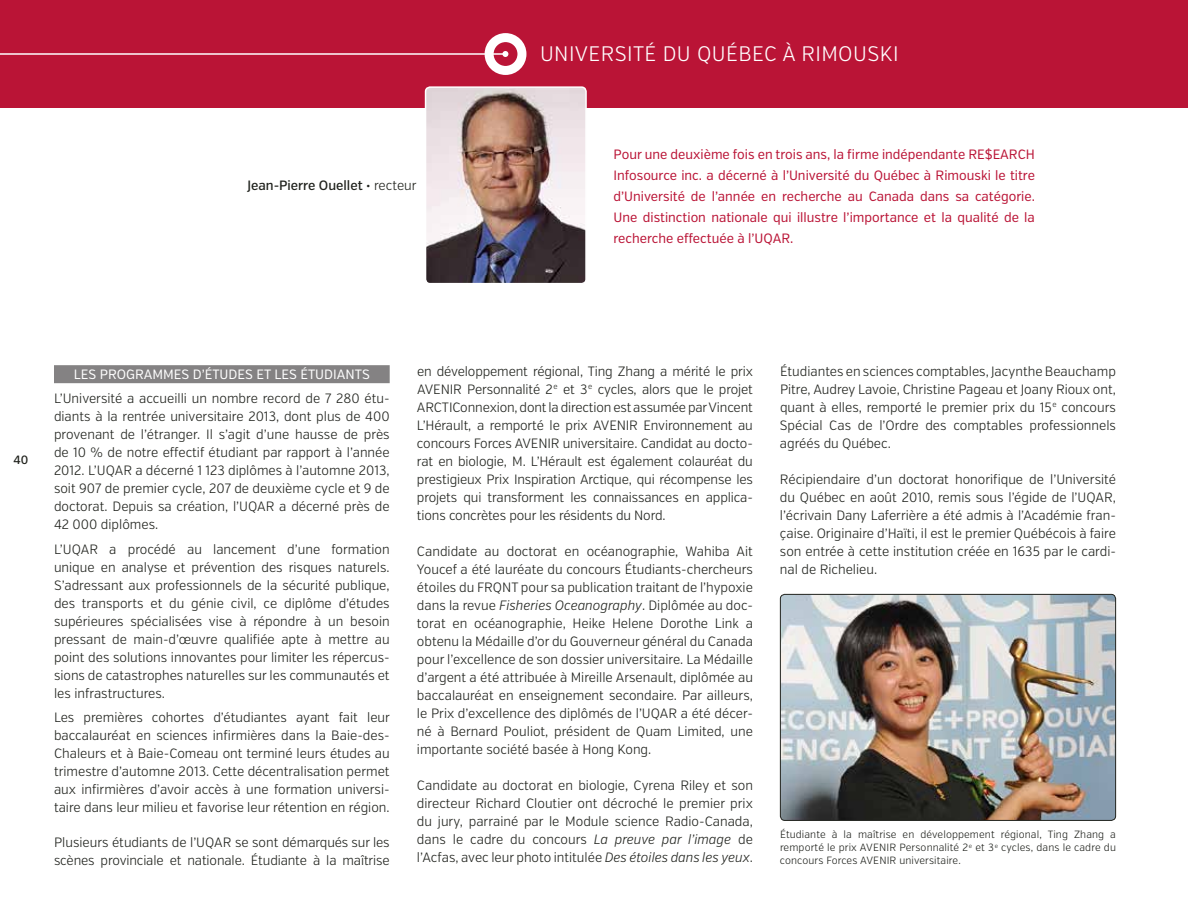
<style>
.page{position:relative;width:1188px;height:918px;background:#fff}
.page>*{position:absolute;margin:0;border:0;box-sizing:border-box;transform-origin:0 0}
.t1{font:300 21px "Verb Cond";letter-spacing:.02em;color:#fff}
.t2{font:300 13.5px/18px "Verb Cond";color:#20221d;text-align:justify}
.t3{font:13.5px/21px "Verb Cond";color:#ba1436;text-align:justify}
.t4{font:13.5px "Verb Cond";color:#fff}
.t5{font:500 13.5px "Verb Cond";color:#20221d}
.t6{font:500 12px "Verb Cond";color:#20221d}
.t7{font:300 10.5px/12.8px "Verb Cond";letter-spacing:.01em;color:#20221d;text-align:justify}
.s1{font-weight:300;font-size:10.5px}
.s2{font-weight:300}
.s3{font-style:italic}
</style>
<div class="page">
<div style="left:0;top:0;width:1188px;height:107px;background:#ba1436"></div>
<hr style="left:0;top:53px;width:505px;height:2px;background:#fff">
<svg style="left:502px;top:51px;width:6px;height:6px"></svg>
<div style="left:485px;top:33px;width:41px;height:42px;border:9px solid #fff;border-radius:50%"></div>
<img style="left:428px;top:89px;width:156px;height:192px">
<div style="left:425px;top:86px;width:162px;height:198px;border:2px solid #fff;border-radius:4px"></div>
<div style="left:54px;top:365px;width:336px;height:18px;background:#848283"></div>
<img style="left:780px;top:594px;width:336px;height:225px">
<div style="left:780px;top:594px;width:336px;height:227px;border:1px solid #20221d;border-radius:4px"></div>
<p class="t5" style="left:247px;top:177px;width:171px">Jean-Pierre Ouellet <span class="s1">•</span> <span class="s2">recteur</span></p>
<h1 class="t1" style="left:540px;top:42px;width:360px">UNIVERSITÉ DU QUÉBEC À RIMOUSKI</h1>
<p class="t3" style="left:614px;top:144px;width:423px">Pour une deuxième fois en trois ans, la firme indépendante RE$EARCH Infosource inc. a décerné à l’Université du Québec à Rimouski le titre d’Université de l’année en recherche au Canada dans sa catégorie.<br>Une distinction nationale qui illustre l’importance et la qualité de la recherche effectuée à l’UQAR.</p>
<p class="t6" style="left:14px;top:452px;width:16px">40</p>
<p class="t4" style="left:74px;top:366px;width:298px">LES PROGRAMMES D’ÉTUDES ET LES ÉTUDIANTS</p>
<p class="t2" style="left:54px;top:389px;width:337px">L’Université a accueilli un nombre record de 7 280 étu&shy;diants à la rentrée universitaire 2013, dont plus de 400 provenant de l’étranger. Il s’agit d’une hausse de près de 10 % de notre effectif étudiant par rapport à l’année 2012. L’UQAR a décerné 1 123 diplômes à l’automne 2013, soit 907 de premier cycle, 207 de deuxième cycle et 9 de doctorat. Depuis sa création, l’UQAR a décerné près de 42 000 diplômes.</p>
<p class="t2" style="left:54px;top:541px;width:337px">L’UQAR a procédé au lancement d’une formation unique en analyse et prévention des risques naturels.<br>S’adressant aux professionnels de la sécurité publique, des transports et du génie civil, ce diplôme d’études supérieures spécialisées vise à répondre à un besoin pressant de main-d’œuvre qualifiée apte à mettre au point des solutions innovantes pour limiter les répercus&shy;sions de catastrophes naturelles sur les communautés et les infrastructures.</p>
<p class="t2" style="left:54px;top:709px;width:337px">Les premières cohortes d’étudiantes ayant fait leur baccalauréat en sciences infirmières dans la Baie-des-Chaleurs et à Baie-Comeau ont terminé leurs études au trimestre d’automne 2013. Cette décentralisation permet aux infirmières d’avoir accès à une formation universi&shy;taire dans leur milieu et favorise leur rétention en région.</p>
<p class="t2" style="left:54px;top:833px;width:337px">Plusieurs étudiants de l’UQAR se sont démarqués sur les scènes provinciale et nationale. Étudiante à la maîtrise</p>
<p class="t2" style="left:417px;top:362px;width:337px">en développement régional, Ting Zhang a mérité le prix AVENIR Personnalité 2<sup>e</sup> et 3<sup>e</sup> cycles, alors que le projet ARCTIConnexion, dont la direction est assumée par Vincent L’Hérault, a remporté le prix AVENIR Environnement au concours Forces AVENIR universitaire. Candidat au docto&shy;rat en biologie, M. L’Hérault est également colauréat du prestigieux Prix Inspiration Arctique, qui récompense les projets qui transforment les connaissances en applica&shy;tions concrètes pour les résidents du Nord.</p>
<p class="t2" style="left:417px;top:542px;width:337px">Candidate au doctorat en océanographie, Wahiba Ait Youcef a été lauréate du concours Étudiants-chercheurs étoiles du FRQNT pour sa publication traitant de l’hypoxie dans la revue <span class="s3">Fisheries Oceanography</span>. Diplômée au doc&shy;torat en océanographie, Heike Helene Dorothe Link a obtenu la Médaille d’or du Gouverneur général du Canada pour l’excellence de son dossier universitaire. La Médaille d’argent a été attribuée à Mireille Arsenault, diplômée au baccalauréat en enseignement secondaire. Par ailleurs, le Prix d’excellence des diplômés de l’UQAR a été décer&shy;né à Bernard Pouliot, président de Quam Limited, une importante société basée à Hong Kong.</p>
<p class="t2" style="left:417px;top:776px;width:337px">Candidate au doctorat en biologie, Cyrena Riley et son directeur Richard Cloutier ont décroché le premier prix du jury, parrainé par le Module science Radio-Canada, dans le cadre du concours <span class="s3">La preuve par l’image</span> de l’Acfas, avec leur photo intitulée <span class="s3">Des étoiles dans les yeux</span>.</p>
<p class="t2" style="left:780px;top:362px;width:338px">Étudiantes en sciences comptables, Jacynthe Beauchamp Pitre, Audrey Lavoie, Christine Pageau et Joany Rioux ont, quant à elles, remporté le premier prix du 15<sup>e</sup> concours Spécial Cas de l’Ordre des comptables professionnels agréés du Québec.</p>
<p class="t2" style="left:780px;top:470px;width:338px">Récipiendaire d’un doctorat honorifique de l’Université du Québec en août 2010, remis sous l’égide de l’UQAR, l’écrivain Dany Laferrière a été admis à l’Académie fran&shy;çaise. Originaire d’Haïti, il est le premier Québécois à faire son entrée à cette institution créée en 1635 par le cardi&shy;nal de Richelieu.</p>
<p class="t7" style="left:780px;top:829px;width:338px">Étudiante à la maîtrise en développement régional, Ting Zhang a remporté le prix AVENIR Personnalité 2<sup>e</sup> et 3<sup>e</sup> cycles, dans le cadre du concours Forces AVENIR universitaire.</p>
</div>
